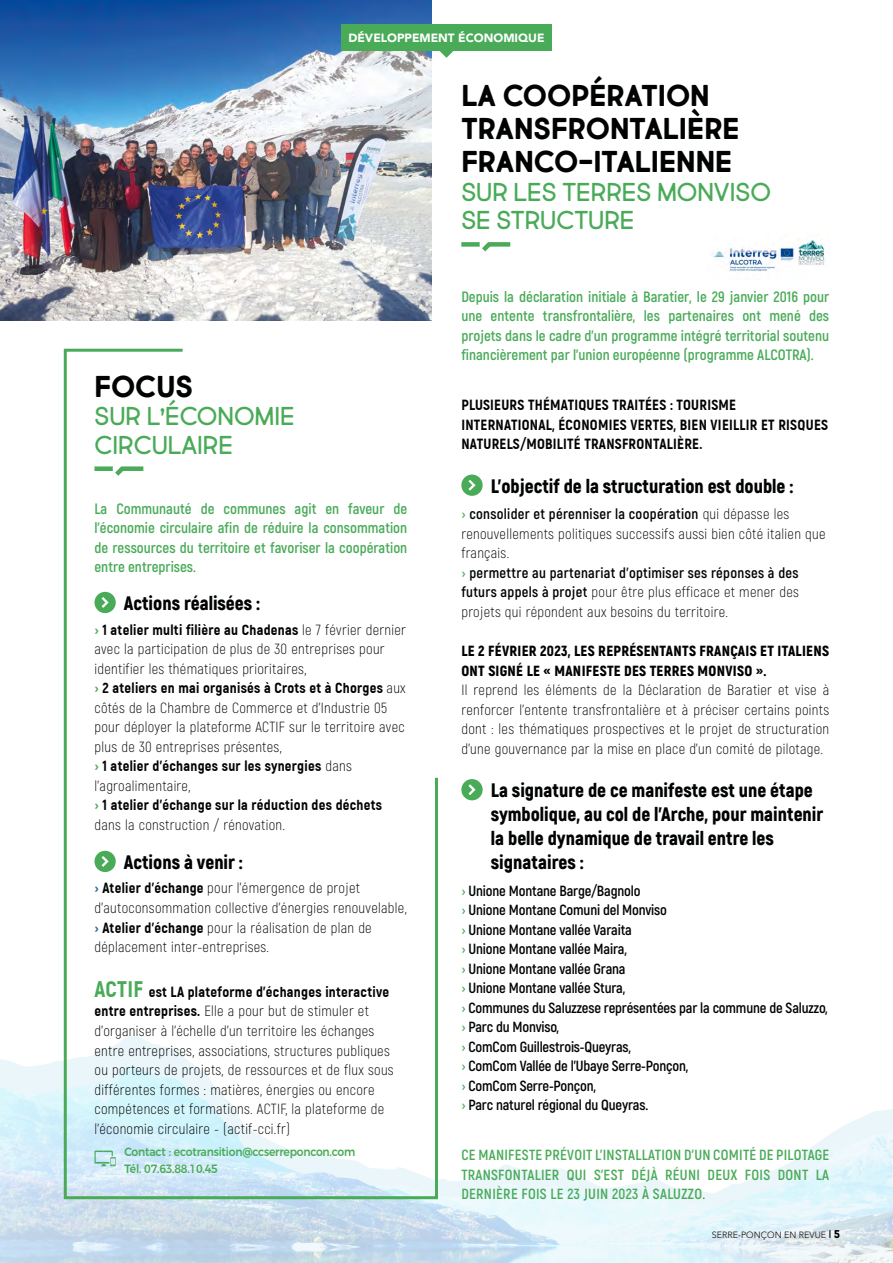
<style>
.page{position:relative;width:893px;height:1263px;background:#fff}
.page>*{position:absolute;margin:0;border:0;box-sizing:border-box;transform-origin:0 0}
.t1{font:700 30px/33px "Market Fresh";color:#010202}
.t2{font:25.5px/28.5px "Market Fresh";color:#49ab58}
.t3{font:900 19.5px/24px "Akrobat";color:#010202}
.t4{font:700 15px/19.5px "Akrobat";color:#49ab58;text-align:justify}
.t5{font:300 14.7px/19.5px "Akrobat";letter-spacing:.02em;color:#010202}
.t6{font:700 14.7px/19.5px "Akrobat";letter-spacing:-.01em;color:#010202}
.t7{font:300 14.7px/19.5px "Akrobat";letter-spacing:.02em;color:#000;text-align:justify}
.t8{font:700 14.7px/19.5px "Akrobat";letter-spacing:.02em;color:#49ab58;text-align:justify}
.t9{font:800 14.7px/19.5px "Akrobat";letter-spacing:.02em;color:#010202}
.t10{font:900 14.7px/19.5px "Akrobat";letter-spacing:.02em;color:#000}
.t11{font:500 12px/16.5px "Montserrat";letter-spacing:-.02em;color:#49ab58;scale:.9 1}
.t12{font:900 11.85px "Avenir LT Std";color:#fff}
.t13{font:300 9px "Avenir LT Std";color:#000}
.s1{font-weight:800;color:#49ab58}
.s2{font-weight:800}
.s3{font-weight:800;color:#1d6ba5}
.s4{font-weight:800;font-size:22.5px;color:#49ab58}
.s5{font-weight:700;color:#49ab58}
.s6{font-weight:700}
.s7{color:#49ab58}
.s8{font-family:"Market Fresh";font-weight:400;font-size:11.25px}
.s9{font-family:"Market Fresh";font-weight:700;font-size:11.25px}
</style>
<div class="page">
<img style="left:0;top:0;width:432px;height:321px">
<img style="left:0;top:1067px;width:893px;height:196px">
<div style="left:341px;top:24px;width:211px;height:26px;background:#49ab58"></div>
<svg style="left:438px;top:50px;width:17px;height:8px"></svg>
<svg style="left:62px;top:348px;width:377px;height:853px"></svg>
<div style="left:461px;top:242px;width:19px;height:5px;background:#49ab58"></div>
<svg style="left:477px;top:242px;width:34px;height:10px"></svg>
<svg style="left:461px;top:475px;width:22px;height:21px"></svg>
<svg style="left:461px;top:779px;width:22px;height:21px"></svg>
<img style="left:713px;top:235px;width:113px;height:38px">
<p class="t12" style="left:348px;top:30px;width:197px">DÉVELOPPEMENT ÉCONOMIQUE</p>
<h1 class="t1" style="left:461px;top:79px;width:280px">LA COOPÉRATION<br>TRANSFRONTALIÈRE<br>FRANCO-ITALIENNE</h1>
<h2 class="t2" style="left:461px;top:177px;width:311px">SUR LES TERRES MONVISO<br>SE STRUCTURE</h2>
<h1 class="t1" style="left:94px;top:369px;width:100px">FOCUS</h1>
<h2 class="t2" style="left:94px;top:402px;width:202px">SUR L’ÉCONOMIE<br>CIRCULAIRE</h2>
<p class="t4" style="left:94px;top:499px;width:314px">La Communauté de communes agit en faveur de l’économie circulaire afin de réduire la consommation de ressources du territoire et favoriser la coopération entre entreprises.</p>
<h3 class="t3" style="left:124px;top:591px;width:137px">Actions réalisées :</h3>
<p class="t5" style="left:94px;top:620px;width:313px"><span class="s1">›</span> <span class="s2">1 atelier multi filière au Chadenas</span> le 7 février dernier avec la participation de plus de 30 entreprises pour identifier les thématiques prioritaires,<br><span class="s1">›</span> <span class="s2">2 ateliers en mai organisés à Crots et à Chorges</span> aux côtés de la Chambre de Commerce et d’Industrie 05 pour déployer la plateforme ACTIF sur le territoire avec plus de 30 entreprises présentes,<br><span class="s1">›</span> <span class="s2">1 atelier d’échanges sur les synergies</span> dans l’agroalimentaire,<br><span class="s1">›</span> <span class="s2">1 atelier d’échange sur la réduction des déchets </span>dans la construction / rénovation.</p>
<h3 class="t3" style="left:124px;top:850px;width:120px">Actions à venir :</h3>
<p class="t5" style="left:94px;top:878px;width:314px"><span class="s3">›</span> <span class="s2">Atelier d’échange</span> pour l’émergence de projet d’autoconsommation collective d’énergies renouvelable, <span class="s3">›</span> <span class="s2">Atelier d’échange</span> pour la réalisation de plan de déplacement inter-entreprises.</p>
<p class="t5" style="left:94px;top:982px;width:301px"><span class="s4">ACTIF</span> <span class="s2">est LA plateforme d’échanges interactive entre entreprises.</span> Elle a pour but de stimuler et d’organiser à l’échelle d’un territoire les échanges entre entreprises, associations, structures publiques ou porteurs de projets, de ressources et de flux sous différentes formes : matières, énergies ou encore compétences et formations. ACTIF, la plateforme de l’économie circulaire - (actif-cci.fr)</p>
<p class="t11" style="left:124px;top:1142px;width:258px">Contact : ecotransition@ccserreponcon.com<br>Tél. 07.63.88.10.45</p>
<p class="t4" style="left:461px;top:286px;width:369px">Depuis la déclaration initiale à Baratier, le 29 janvier 2016 pour une entente transfrontalière, les partenaires ont mené des projets dans le cadre d’un programme intégré territorial soutenu financièrement par l’union européenne (programme ALCOTRA).</p>
<p class="t9" style="left:461px;top:395px;width:368px">PLUSIEURS THÉMATIQUES TRAITÉES : TOURISME<br>INTERNATIONAL, ÉCONOMIES VERTES, BIEN VIEILLIR ET RISQUES<br>NATURELS/MOBILITÉ TRANSFRONTALIÈRE.</p>
<h3 class="t3" style="left:491px;top:474px;width:304px">L’objectif de la structuration est double :</h3>
<p class="t5" style="left:461px;top:504px;width:366px"><span class="s5">›</span> <span class="s6">consolider et pérenniser la coopération</span> qui dépasse les renouvellements politiques successifs aussi bien côté italien que français.<br><span class="s5">›</span> <span class="s6">permettre au partenariat d’optimiser ses réponses à des futurs appels à projet</span> pour être plus efficace et mener des projets qui répondent aux besoins du territoire.</p>
<p class="t10" style="left:461px;top:641px;width:369px">LE 2 FÉVRIER 2023, LES REPRÉSENTANTS FRANÇAIS ET ITALIENS<br>ONT SIGNÉ LE « MANIFESTE DES TERRES MONVISO ».</p>
<p class="t7" style="left:461px;top:680px;width:369px">Il reprend les éléments de la Déclaration de Baratier et vise à renforcer l’entente transfrontalière et à préciser certains points dont : les thématiques prospectives et le projet de structuration d’une gouvernance par la mise en place d’un comité de pilotage.</p>
<h3 class="t3" style="left:491px;top:778px;width:334px">La signature de ce manifeste est une étape symbolique, au col de l’Arche, pour maintenir la belle dynamique de travail entre les signataires :</h3>
<p class="t6" style="left:461px;top:881px;width:368px"><span class="s7">›</span> Unione Montane Barge/Bagnolo<br><span class="s7">›</span> Unione Montane Comuni del Monviso<br><span class="s7">›</span> Unione Montane vallée Varaita<br><span class="s7">›</span> Unione Montane vallée Maira,<br><span class="s7">›</span> Unione Montane vallée Grana<br><span class="s7">›</span> Unione Montane vallée Stura,<br><span class="s7">›</span> Communes du Saluzzese représentées par la commune de Saluzzo, <span class="s7">›</span> Parc du Monviso,<br><span class="s7">›</span> ComCom Guillestrois-Queyras,<br><span class="s7">›</span> ComCom Vallée de l’Ubaye Serre-Ponçon,<br><span class="s7">›</span> ComCom Serre-Ponçon,<br><span class="s7">›</span> Parc naturel régional du Queyras.</p>
<p class="t8" style="left:461px;top:1145px;width:369px">CE MANIFESTE PRÉVOIT L’INSTALLATION D’UN COMITÉ DE PILOTAGE TRANSFONTALIER QUI S’EST DÉJÀ RÉUNI DEUX FOIS DONT LA DERNIÈRE FOIS LE 23 JUIN 2023 À SALUZZO.</p>
<p class="t13" style="left:712px;top:1229px;width:130px">SERRE-PONÇON EN REVUE <span class="s8">ı</span> <span class="s9">5</span></p>
</div>
